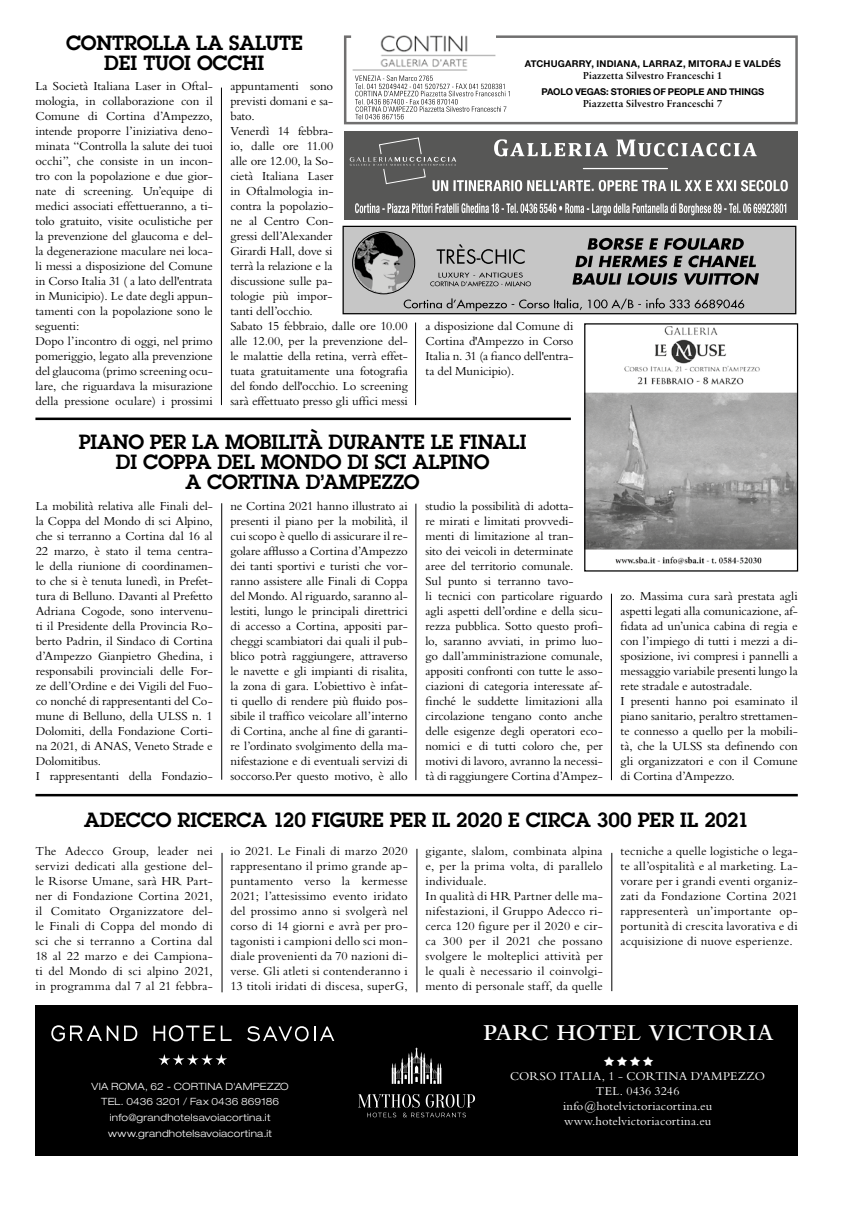
<style>
.page{position:relative;width:851px;height:1205px;background:#fff}
.page>*{position:absolute;margin:0;border:0;box-sizing:border-box;transform-origin:0 0}
.t1{font:600 23.75px "Bembo";letter-spacing:.005em;color:#fff}
.t2{font:600 20px/20px "Lubalin Graph Std";letter-spacing:-.01em;color:#000;text-align:center}
.t3{font:12.75px/15px "Bembo";letter-spacing:-.005em;color:#000}
.t4{font:12.5px/15px "Bembo";letter-spacing:.01em;color:#fff;text-align:center}
.t5{font:300 expanded 10px/15px "Helvetica Neue LT Std";letter-spacing:.02em;color:#fff;text-align:center}
.t6{font:700 10px "Sabon LT Std";letter-spacing:.02em;color:#000}
.t7{font:700 9.38px "Helvetica Neue";letter-spacing:-.01em;color:#000}
</style>
<div class="page">
<div style="left:35px;top:1005px;width:762px;height:150px;background:#000"></div>
<svg style="left:158px;top:1054px;width:69px;height:11px"></svg>
<svg style="left:51px;top:1025px;width:67px;height:16px"></svg>
<svg style="left:124px;top:1025px;width:13px;height:16px"></svg>
<svg style="left:153px;top:1025px;width:62px;height:16px"></svg>
<svg style="left:221px;top:1025px;width:10px;height:16px"></svg>
<svg style="left:247px;top:1026px;width:61px;height:15px"></svg>
<svg style="left:314px;top:1026px;width:20px;height:15px"></svg>
<svg style="left:391px;top:1047px;width:50px;height:37px"></svg>
<svg style="left:358px;top:1094px;width:117px;height:23px"></svg>
<div style="left:344px;top:131px;width:453px;height:89px;background:#575756"></div>
<svg style="left:355px;top:203px;width:431px;height:12px"></svg>
<svg style="left:349px;top:137px;width:438px;height:54px"></svg>
<svg style="left:344px;top:35px;width:454px;height:90px"></svg>
<svg style="left:355px;top:75px;width:154px;height:44px"></svg>
<img style="left:352px;top:36px;width:143px;height:35px">
<hr style="left:415px;top:322px;width:1px;height:83px;background:#000">
<hr style="left:611px;top:594px;width:1px;height:186px;background:#000">
<hr style="left:221px;top:88px;width:1px;height:317px;background:#000">
<hr style="left:611px;top:853px;width:1px;height:138px;background:#000">
<hr style="left:416px;top:849px;width:1px;height:143px;background:#000">
<hr style="left:222px;top:853px;width:1px;height:139px;background:#000">
<div style="left:343px;top:226px;width:452px;height:88px;background:#c6c6c6"></div>
<div style="left:342px;top:226px;width:454px;height:88px;border:1px solid #000"></div>
<img style="left:353px;top:232px;width:61px;height:62px">
<div style="left:352px;top:231px;width:63px;height:63px;border:1px solid #000;border-radius:50%"></div>
<svg style="left:436px;top:244px;width:88px;height:20px"></svg>
<svg style="left:430px;top:272px;width:101px;height:14px"></svg>
<svg style="left:403px;top:298px;width:341px;height:13px"></svg>
<svg style="left:575px;top:238px;width:181px;height:29px"></svg>
<svg style="left:572px;top:273px;width:186px;height:12px"></svg>
<hr style="left:35px;top:417px;width:535px;height:3px;background:#000">
<img style="left:586px;top:326px;width:210px;height:239px">
<div style="left:584px;top:323px;width:214px;height:248px;border:1px solid #000"></div>
<hr style="left:35px;top:794px;width:762px;height:2px;background:#000">
<hr style="left:415px;top:504px;width:1px;height:276px;background:#000">
<hr style="left:221px;top:503px;width:1px;height:277px;background:#000">
<h2 class="t2" style="left:66px;top:32px;width:238px">CONTROLLA LA SALUTE<br>DEI TUOI OCCHI</h2>
<p class="t3" style="left:230px;top:78px;width:179px">appuntamenti sono<br>previsti domani e sa-<br>bato.<br>Venerdì 14 febbra-<br>io, dalle ore 11.00<br>alle ore 12.00, la So-<br>cietà Italiana Laser<br>in Oftalmologia in-<br>contra la popolazio-<br>ne al Centro Con-<br>gressi dell’Alexander<br>Girardi Hall, dove si<br>terrà la relazione e la<br>discussione sulle pa-<br>tologie più impor-<br>tanti dell’occhio.<br>Sabato 15 febbraio, dalle ore 10.00 alle 12.00, per la prevenzione del&shy;le malattie della retina, verrà effet&shy;tuata gratuitamente una fotografia del fondo dell'occhio. Lo screening sarà effettuato presso gli uffici messi</p>
<p class="t3" style="left:35px;top:78px;width:179px">La Società Italiana Laser in Oftal&shy;mologia, in collaborazione con il Comune di Cortina d’Ampezzo, intende proporre l’iniziativa deno&shy;minata “Controlla la salute dei tuoi occhi”, che consiste in un incon&shy;tro con la popolazione e due gior&shy;nate di screening. Un’equipe di medici associati effettueranno, a ti&shy;tolo gratuito, visite oculistiche per la prevenzione del glaucoma e del&shy;la degenerazione maculare nei loca&shy;li messi a disposizione del Comune in Corso Italia 31 ( a lato dell'entrata in Municipio). Le date degli appun&shy;tamenti con la popolazione sono le seguenti:<br>Dopo l’incontro di oggi, nel primo pomeriggio, legato alla prevenzione del glaucoma (primo screening ocu&shy;lare, che riguardava la misurazione della pressione oculare) i prossimi</p>
<p class="t7" style="left:524px;top:56px;width:41px">ATCHUGARR</p>
<p class="t7" style="left:585px;top:56px;width:18px">Y, INDIANA</p>
<p class="t7" style="left:637px;top:56px;width:13px">, LARRA</p>
<p class="t7" style="left:676px;top:56px;width:28px">Z, MITORA</p>
<p class="t7" style="left:726px;top:56px;width:30px">J E VALD</p>
<p class="t7" style="left:768px;top:56px;width:13px">ÉS</p>
<p class="t6" style="left:583px;top:69px;width:141px">Piazzetta Silvestro Franceschi 1</p>
<p class="t7" style="left:541px;top:84px;width:224px">PAOLO VEGAS: STORIES OF PEOPLE AND THINGS</p>
<p class="t6" style="left:583px;top:97px;width:141px">Piazzetta Silvestro Franceschi 7</p>
<p class="t3" style="left:425px;top:318px;width:149px;text-align:justify">a disposizione dal Comune di Cortina d'Ampezzo in Corso Italia n. 31 (a fianco dell'entra&shy;ta del Municipio).</p>
<h2 class="t2" style="left:79px;top:432px;width:449px">PIANO PER LA MOBILITà DURANTE LE FINALI<br>DI COPPA DEL MONDO DI SCI ALPINO<br>A CORTINA D’AMPEZZO</h2>
<p class="t3" style="left:230px;top:498px;width:179px;text-align:justify">ne Cortina 2021 hanno illustrato ai presenti il piano per la mobilità, il cui scopo è quello di assicurare il re&shy;golare afflusso a Cortina d’Ampezzo dei tanti sportivi e turisti che vor&shy;ranno assistere alle Finali di Coppa del Mondo. Al riguardo, saranno al&shy;lestiti, lungo le principali direttrici di accesso a Cortina, appositi par&shy;cheggi scambiatori dai quali il pub&shy;blico potrà raggiungere, attraverso le navette e gli impianti di risalita, la zona di gara. L’obiettivo è infat&shy;ti quello di rendere più fluido pos&shy;sibile il traffico veicolare all’interno di Cortina, anche al fine di garanti&shy;re l’ordinato svolgimento della ma&shy;nifestazione e di eventuali servizi di soccorso.Per questo motivo, è allo</p>
<p class="t3" style="left:425px;top:498px;width:179px">studio la possibilità di adotta-<br>re mirati e limitati provvedi&shy;menti di limitazione al tran-<br>sito dei veicoli in determinate<br>aree del territorio comunale.<br>Sul punto si terranno tavo-<br>li tecnici con particolare riguardo agli aspetti dell’ordine e della sicu&shy;rezza pubblica. Sotto questo profi&shy;lo, saranno avviati, in primo luo&shy;go dall’amministrazione comunale, appositi confronti con tutte le asso&shy;ciazioni di categoria interessate af&shy;finché le suddette limitazioni alla circolazione tengano conto anche delle esigenze degli operatori eco&shy;nomici e di tutti coloro che, per motivi di lavoro, avranno la necessi&shy;tà di raggiungere Cortina d’Ampez-</p>
<p class="t3" style="left:36px;top:498px;width:178px">La mobilità relativa alle Finali del&shy;la Coppa del Mondo di sci Alpino, che si terranno a Cortina dal 16 al 22 marzo, è stato il tema centra&shy;le della riunione di coordinamen&shy;to che si è tenuta lunedì, in Prefet&shy;tura di Belluno. Davanti al Prefetto Adriana Cogode, sono intervenu&shy;ti il Presidente della Provincia Ro&shy;berto Padrin, il Sindaco di Cortina d’Ampezzo Gianpietro Ghedina, i responsabili provinciali delle For&shy;ze dell’Ordine e dei Vigili del Fuo&shy;co nonché di rappresentanti del Co&shy;mune di Belluno, della ULSS n. 1<br>Dolomiti, della Fondazione Corti&shy;na 2021, di ANAS, Veneto Strade e Dolomitibus.<br>I rappresentanti della Fondazio-</p>
<p class="t3" style="left:620px;top:588px;width:179px">zo. Massima cura sarà prestata agli aspetti legati alla comunicazione, af&shy;fidata ad un’unica cabina di regia e con l’impiego di tutti i mezzi a di&shy;sposizione, ivi compresi i pannelli a messaggio variabile presenti lungo la rete stradale e autostradale.<br>I presenti hanno poi esaminato il piano sanitario, peraltro strettamen&shy;te connesso a quello per la mobili&shy;tà, che la ULSS sta definendo con gli organizzatori e con il Comune di Cortina d’Ampezzo.</p>
<h2 class="t2" style="left:84px;top:809px;width:666px">ADECCO RICERCA 120 FIGURE PER IL 2020 E CIRCA 300 PER IL 2021</h2>
<p class="t3" style="left:230px;top:843px;width:179px;text-align:justify">io 2021. Le Finali di marzo 2020 rappresentano il primo grande ap&shy;puntamento verso la kermesse 2021; l’attesissimo evento iridato del prossimo anno si svolgerà nel corso di 14 giorni e avrà per pro&shy;tagonisti i campioni dello sci mon&shy;diale provenienti da 70 nazioni di&shy;verse. Gli atleti si contenderanno i 13 titoli iridati di discesa, superG,</p>
<p class="t3" style="left:425px;top:843px;width:179px">gigante, slalom, combinata alpina e, per la prima volta, di parallelo individuale.<br>In qualità di HR Partner delle ma&shy;nifestazioni, il Gruppo Adecco ri&shy;cerca 120 figure per il 2020 e cir&shy;ca 300 per il 2021 che possano svolgere le molteplici attività per le quali è necessario il coinvolgi&shy;mento di personale staff, da quelle</p>
<p class="t3" style="left:620px;top:843px;width:179px;text-align:justify">tecniche a quelle logistiche o lega&shy;te all’ospitalità e al marketing. La&shy;vorare per i grandi eventi organiz&shy;zati da Fondazione Cortina 2021 rappresenterà un’importante op&shy;portunità di crescita lavorativa e di acquisizione di nuove esperienze.</p>
<p class="t3" style="left:35px;top:843px;width:179px;text-align:justify">The Adecco Group, leader nei servizi dedicati alla gestione del&shy;le Risorse Umane, sarà HR Part&shy;ner di Fondazione Cortina 2021, il Comitato Organizzatore del&shy;le Finali di Coppa del mondo di sci che si terranno a Cortina dal 18 al 22 marzo e dei Campiona&shy;ti del Mondo di sci alpino 2021, in programma dal 7 al 21 febbra-</p>
<p class="t5" style="left:92px;top:1078px;width:199px">VIA ROMA, 62 - CORTINA D'AMPEZZO<br>TEL. 0436 3201 / Fax 0436 869186</p>
<p class="t5" style="left:108px;top:1109px;width:165px;line-height:16.2px;text-align:left">info@grandhotelsavoiacortina.it www.grandhotelsavoiacortina.it</p>
<h1 class="t1" style="left:483px;top:1019px;width:292px">PARC HOTEL VICTORIA</h1>
<p class="t4" style="left:510px;top:1068px;width:256px">CORSO ITALIA, 1 - CORTINA D'AMPEZZO<br>TEL. 0436 3246<br>info@hotelvictoriacortina.eu www.hotelvictoriacortina.eu</p>
</div>
